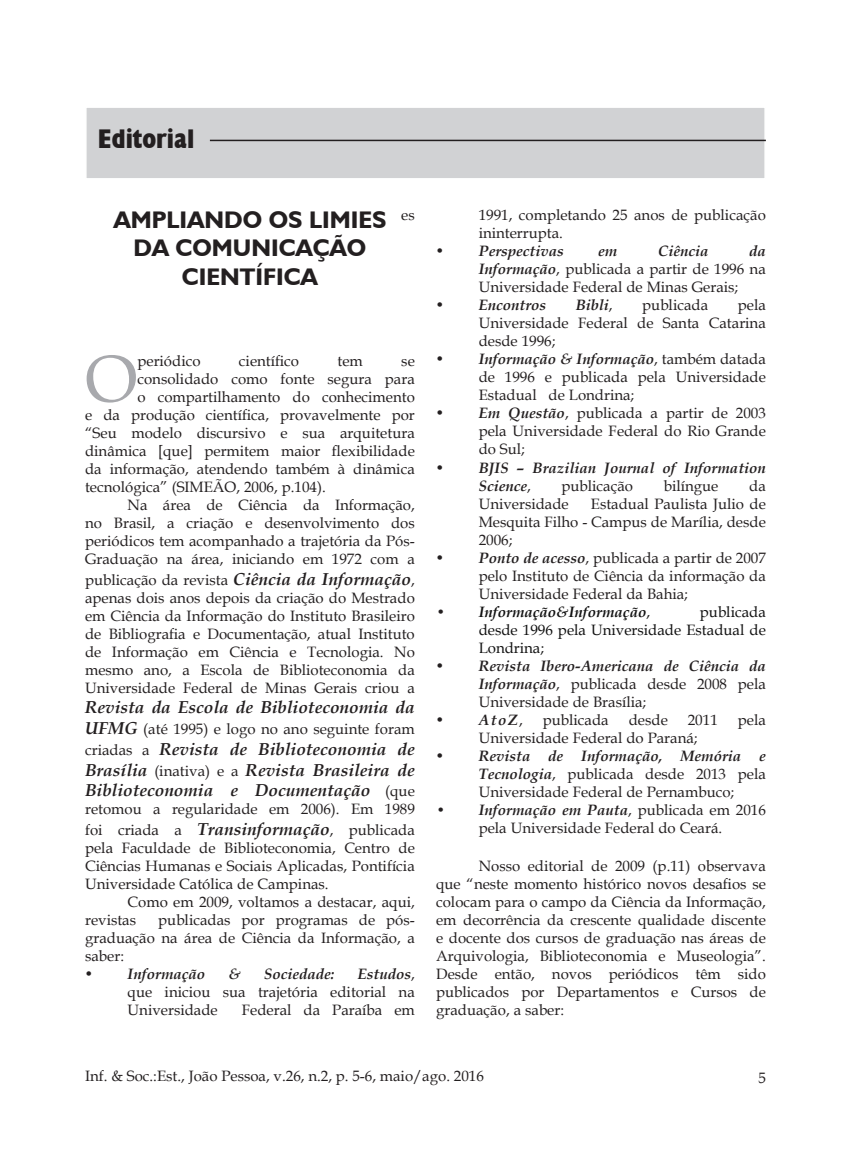
<style>
.page{position:relative;width:851px;height:1149px;background:#fff}
.page>*{position:absolute;margin:0;border:0;box-sizing:border-box;transform-origin:0 0}
.INFO_Capitular{font:66.6px "Book Antiqua";color:#a8a9ad}
.t1{font:700 condensed 27px "Humanist 521 BT Xtra";color:#231f20}
.INFO_Titulo{font:700 24px/28.8px "Humanist 521 BT";color:#231f20;text-align:center}
.INFO_Corpo{font:italic 700 17.25px/20.7px "Book Antiqua";color:#231f20;text-align:justify}
.INFO_Corpo-2{font:15px/18px "Book Antiqua";color:#231f20;text-align:justify}
.INFO_RecuoNumber{font:15px/18px "Book Antiqua";color:#231f20;text-align:justify}
.INFO_Capitular-2{font:15px "Book Antiqua";color:#231f20}
.INFO_RecuoNumber-2{font:italic 700 15px/18px "Book Antiqua";color:#231f20}
.INFO_RecuoNumber-3{font:15px/18px "Book Antiqua";color:#111;text-align:justify}
.INFO_RecuoNumber-4{font:italic 700 15px "Book Antiqua";color:#111}
.s1{font-weight:700;font-style:italic;font-size:17.25px}
.s2{font-weight:400;font-style:normal;font-size:15px}
.s3{font-weight:400}
.s4{font-weight:700;font-style:italic}
.s5{font-weight:400;font-style:normal}
.s6{font-style:italic}
.s7{color:#231f20}
</style>
<div class="page">
<div style="left:85px;top:106px;width:680px;height:73px;background:#d1d2d4;border:2px solid #fff"></div>
<hr style="left:210px;top:140px;width:555px;height:1px;background:#231f20">
<p class="t1" style="left:98px;top:122px;width:98px">Editorial</p>
<p class="INFO_Titulo" style="left:113px;top:204px;width:275px">AMPLIANDO OS LIMIES</p>
<p class="INFO_Corpo-2" style="left:401px;top:206px;width:15px">es</p>
<p class="INFO_Titulo" style="left:134px;top:233px;width:234px">DA COMUNICAÇÃO<br>CIENTÍFICA</p>
<p class="INFO_Capitular" style="left:85px;top:332px;width:54px">O</p>
<p class="INFO_Capitular-2" style="left:137px;top:350px;width:65px">periódico</p>
<p class="INFO_Capitular-2" style="left:239px;top:350px;width:62px">científico</p>
<p class="INFO_Capitular-2" style="left:337px;top:350px;width:27px">tem</p>
<p class="INFO_Capitular-2" style="left:401px;top:350px;width:15px">se</p>
<p class="INFO_Capitular-2" style="left:137px;top:368px;width:279px">consolidado como fonte segura para</p>
<p class="INFO_Capitular-2" style="left:137px;top:386px;width:279px">o compartilhamento do conhecimento</p>
<p class="INFO_Capitular-2" style="left:85px;top:404px;width:331px">e da produção científica, provavelmente por</p>
<p class="INFO_Capitular-2" style="left:85px;top:422px;width:331px">“Seu modelo discursivo e sua arquitetura</p>
<p class="INFO_Capitular-2" style="left:85px;top:440px;width:331px">dinâmica [que] permitem maior flexibilidade</p>
<p class="INFO_Capitular-2" style="left:85px;top:458px;width:331px">da informação, atendendo também à dinâmica</p>
<p class="INFO_Capitular-2" style="left:85px;top:476px;width:242px">tecnológica” (SIMEÃO, 2006, p.104).</p>
<p class="INFO_Corpo-2" style="left:85px;top:495px;width:331px;text-indent:43px">Na área de Ciência da Informação, no Brasil, a criação e desenvolvimento dos periódicos tem acompanhado a trajetória da Pós-Graduação na área, iniciando em 1972 com a</p>
<p class="INFO_Corpo-2" style="left:85px;top:570px;width:331px">publicação da revista <span class="s1">Ciência da Informação</span>, apenas dois anos depois da criação do Mestrado em Ciência da Informação do Instituto Brasileiro de Bibliografia e Documentação, atual Instituto de Informação em Ciência e Tecnologia. No mesmo ano, a Escola de Biblioteconomia da Universidade Federal de Minas Gerais criou a</p>
<p class="INFO_Corpo" style="left:85px;top:696px;width:331px">Revista da Escola de Biblioteconomia da</p>
<p class="INFO_Corpo-2" style="left:85px;top:719px;width:331px"><span class="s1">UFMG</span> (até 1995) e logo no ano seguinte foram</p>
<p class="INFO_Corpo" style="left:85px;top:738px;width:331px"><span class="s2">criadas a</span> Revista de Biblioteconomia de Brasília <span class="s2">(inativa) e a</span> Revista Brasileira de Biblioteconomia e Documentação <span class="s2">(que</span></p>
<p class="INFO_Corpo-2" style="left:85px;top:798px;width:331px;line-height:20.7px">retomou a regularidade em 2006). Em 1989 foi criada a <span class="s1">Transinformação</span>, publicada</p>
<p class="INFO_Corpo-2" style="left:85px;top:838px;width:331px">pela Faculdade de Biblioteconomia, Centro de Ciências Humanas e Sociais Aplicadas, Pontifícia Universidade Católica de Campinas.</p>
<p class="INFO_Corpo-2" style="left:85px;top:892px;width:331px;text-indent:43px">Como em 2009, voltamos a destacar, aqui, revistas</p>
<p class="INFO_Corpo-2" style="left:85px;top:910px;width:331px;text-indent:73px">publicadas por programas de pós&shy;graduação na área de Ciência da Informação, a saber:</p>
<p class="INFO_RecuoNumber-2" style="left:85px;top:964px;width:122px"><span class="s3">•</span> Informação</p>
<p class="INFO_RecuoNumber-2" style="left:228px;top:964px;width:14px">&amp;</p>
<p class="INFO_RecuoNumber-2" style="left:264px;top:964px;width:72px">Sociedade:</p>
<p class="INFO_RecuoNumber" style="left:128px;top:964px;width:289px;text-indent:230px"><span class="s4">Estudos</span>, que iniciou sua trajetória editorial na Universidade</p>
<p class="INFO_RecuoNumber" style="left:242px;top:1000px;width:174px">Federal da Paraíba em</p>
<p class="INFO_RecuoNumber" style="left:478px;top:206px;width:289px">1991, completando 25 anos de publicação ininterrupta.</p>
<p class="INFO_RecuoNumber-2" style="left:436px;top:242px;width:129px"><span class="s3">•</span> Perspectivas</p>
<p class="INFO_RecuoNumber-2" style="left:598px;top:242px;width:21px">em</p>
<p class="INFO_RecuoNumber-2" style="left:658px;top:242px;width:52px">Ciência</p>
<p class="INFO_RecuoNumber" style="left:478px;top:242px;width:289px;text-indent:270px"><span class="s4">da Informação</span>, publicada a partir de 1996 na Universidade Federal de Minas Gerais;</p>
<p class="INFO_RecuoNumber-2" style="left:436px;top:296px;width:112px"><span class="s3">•</span> Encontros</p>
<p class="INFO_RecuoNumber-2" style="left:575px;top:296px;width:38px">Bibli<span class="s5">,</span></p>
<p class="INFO_RecuoNumber" style="left:642px;top:296px;width:67px">publicada</p>
<p class="INFO_RecuoNumber" style="left:478px;top:296px;width:289px;text-indent:259px">pela Universidade Federal de Santa Catarina desde 1996;</p>
<p class="INFO_RecuoNumber" style="left:478px;top:350px;width:289px;text-indent:-43px"><span class="s6">•</span> <span class="s4">Informação &amp; Informação</span>, também datada de 1996 e publicada pela Universidade Estadual de Londrina;</p>
<p class="INFO_RecuoNumber" style="left:478px;top:404px;width:289px;text-indent:-43px"><span class="s6">•</span> <span class="s4">Em Questão</span>, publicada a partir de 2003 pela Universidade Federal do Rio Grande do Sul;</p>
<p class="INFO_RecuoNumber-2" style="left:478px;top:458px;width:288px;text-indent:-43px"><span class="s3">•</span> BJIS – Brazilian Journal of Information<br>Science<span class="s5">,</span></p>
<p class="INFO_RecuoNumber" style="left:561px;top:476px;width:73px">publicação</p>
<p class="INFO_RecuoNumber" style="left:663px;top:476px;width:56px">bilíngue</p>
<p class="INFO_RecuoNumber" style="left:749px;top:476px;width:18px">da</p>
<p class="INFO_RecuoNumber" style="left:478px;top:494px;width:92px">Universidade</p>
<p class="INFO_RecuoNumber" style="left:478px;top:494px;width:289px;text-indent:112px">Estadual Paulista Julio de Mesquita Filho - Campus de Marília, desde 2006;</p>
<p class="INFO_RecuoNumber" style="left:478px;top:548px;width:289px;text-indent:-43px"><span class="s6">•</span> <span class="s4">Ponto de acesso</span>, publicada a partir de 2007 pelo Instituto de Ciência da informação da Universidade Federal da Bahia;</p>
<p class="INFO_RecuoNumber-4" style="left:436px;top:601px;width:215px"><span class="s7">•</span> Informação&amp;Informação<span class="s5">,</span></p>
<p class="INFO_RecuoNumber-3" style="left:478px;top:602px;width:289px;text-indent:221px">publicada desde 1996 pela Universidade Estadual de Londrina;</p>
<p class="INFO_RecuoNumber" style="left:478px;top:656px;width:289px;text-indent:-43px"><span class="s6">•</span> <span class="s4">Revista Ibero-Americana de Ciência da Informação</span>, publicada desde 2008 pela Universidade de Brasília;</p>
<p class="INFO_RecuoNumber-2" style="left:436px;top:710px;width:88px"><span class="s3">•</span> AtoZ<span class="s5">,</span></p>
<p class="INFO_RecuoNumber" style="left:542px;top:710px;width:67px">publicada</p>
<p class="INFO_RecuoNumber" style="left:628px;top:710px;width:41px">desde</p>
<p class="INFO_RecuoNumber" style="left:687px;top:710px;width:31px">2011</p>
<p class="INFO_RecuoNumber" style="left:737px;top:710px;width:30px">pela</p>
<p class="INFO_RecuoNumber" style="left:478px;top:728px;width:220px">Universidade Federal do Paraná;</p>
<p class="INFO_RecuoNumber" style="left:478px;top:746px;width:289px;text-indent:-43px"><span class="s6">•</span> <span class="s4">Revista de Informação, Memória e Tecnologia</span>, publicada desde 2013 pela Universidade Federal de Pernambuco;</p>
<p class="INFO_RecuoNumber" style="left:436px;top:800px;width:331px;text-align:center"><span class="s4">• Informação em Pauta</span>, publicada em 2016 pela Universidade Federal do Ceará.</p>
<p class="INFO_Corpo-2" style="left:436px;top:855px;width:331px;text-indent:43px">Nosso editorial de 2009 (p.11) observava que “neste momento histórico novos desafios se colocam para o campo da Ciência da Informação, em decorrência da crescente qualidade discente e docente dos cursos de graduação nas áreas de Arquivologia, Biblioteconomia e Museologia”.<br>Desde então, novos periódicos têm sido publicados por Departamentos e Cursos de graduação, a saber:</p>
<p class="INFO_Corpo-2" style="left:85px;top:1066px;width:400px">Inf. &amp; Soc.:Est., João Pessoa, v.26, n.2, p. 5-6, maio/ago. 2016</p>
<p class="INFO_Corpo-2" style="left:758px;top:1068px;width:9px">5</p>
</div>
